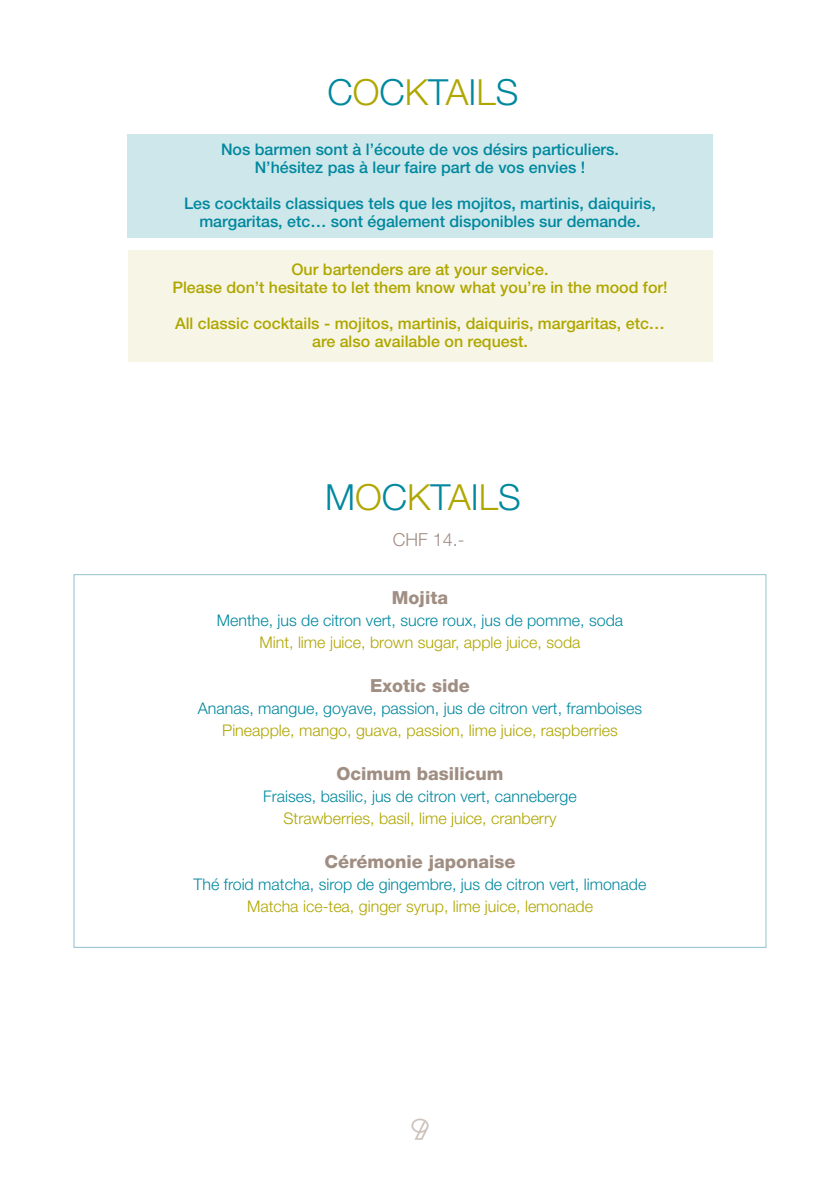
<style>
.page{position:relative;width:840px;height:1191px;background:#fff}
.page>*{position:absolute;margin:0;border:0;box-sizing:border-box;transform-origin:0 0}
.t1{font:300 36px "Helvetica Neue LT Pro";color:#00889e}
.t2{font:800 18px "Helvetica Neue LT Pro";color:#a08e83}
.t3{font:300 18px "Helvetica Neue LT Pro";color:#a08e83}
.t4{font:300 16px "Helvetica Neue LT Pro";color:#00889e}
.t5{font:500 16px "Helvetica Neue LT Pro";color:#00889e}
.t6{font:300 16px "Helvetica Neue LT Pro";color:#afa600}
.t7{font:500 16px "Helvetica Neue LT Pro";color:#afa600}
.s1{color:#afa600}
</style>
<div class="page">
<svg style="left:411px;top:1118px;width:17px;height:21px"></svg>
<div style="left:127px;top:134px;width:585px;height:104px;background:#cde7eb"></div>
<div style="left:128px;top:250px;width:584px;height:111px;background:#f7f6e6"></div>
<p class="t1" style="left:327px;top:70px;width:192px">C<span class="s1">O</span>C<span class="s1">K</span>T<span class="s1">A</span>I<span class="s1">L</span>S</p>
<p class="t5" style="left:221px;top:140px;width:399px">Nos barmen sont à l’écoute de vos désirs particuliers.</p>
<p class="t5" style="left:254px;top:158px;width:332px">N’hésitez pas à leur faire part de vos envies !</p>
<p class="t5" style="left:184px;top:194px;width:473px">Les cocktails classiques tels que les mojitos, martinis, daiquiris,</p>
<p class="t5" style="left:199px;top:212px;width:442px">margaritas, etc… sont également disponibles sur demande.</p>
<p class="t7" style="left:291px;top:260px;width:258px">Our bartenders are at your service.</p>
<p class="t7" style="left:172px;top:278px;width:496px">Please don’t hesitate to let them know what you’re in the mood for!</p>
<p class="t7" style="left:175px;top:314px;width:491px">All classic cocktails - mojitos, martinis, daiquiris, margaritas, etc…</p>
<p class="t7" style="left:312px;top:332px;width:217px">are also available on request.</p>
<p class="t1" style="left:325px;top:475px;width:197px">M<span class="s1">O</span>C<span class="s1">K</span>T<span class="s1">A</span>I<span class="s1">L</span>S</p>
<p class="t3" style="left:392px;top:528px;width:73px">CHF 14.-</p>
<p class="t2" style="left:392px;top:587px;width:57px">Mojita</p>
<p class="t4" style="left:217px;top:610px;width:408px">Menthe, jus de citron vert, sucre roux, jus de pomme, soda</p>
<p class="t6" style="left:259px;top:632px;width:322px">Mint, lime juice, brown sugar, apple juice, soda</p>
<p class="t2" style="left:370px;top:675px;width:101px">Exotic side</p>
<p class="t4" style="left:198px;top:698px;width:445px">Ananas, mangue, goyave, passion, jus de citron vert, framboises</p>
<p class="t6" style="left:222px;top:720px;width:397px">Pineapple, mango, guava, passion, lime juice, raspberries</p>
<p class="t2" style="left:336px;top:763px;width:169px">Ocimum basilicum</p>
<p class="t4" style="left:263px;top:786px;width:315px">Fraises, basilic, jus de citron vert, canneberge</p>
<p class="t6" style="left:283px;top:808px;width:274px">Strawberries, basil, lime juice, cranberry</p>
<p class="t2" style="left:324px;top:851px;width:192px">Cérémonie japonaise</p>
<p class="t4" style="left:193px;top:874px;width:454px">Thé froid matcha, sirop de gingembre, jus de citron vert, limonade</p>
<p class="t6" style="left:247px;top:896px;width:347px">Matcha ice-tea, ginger syrup, lime juice, lemonade</p>
</div>
